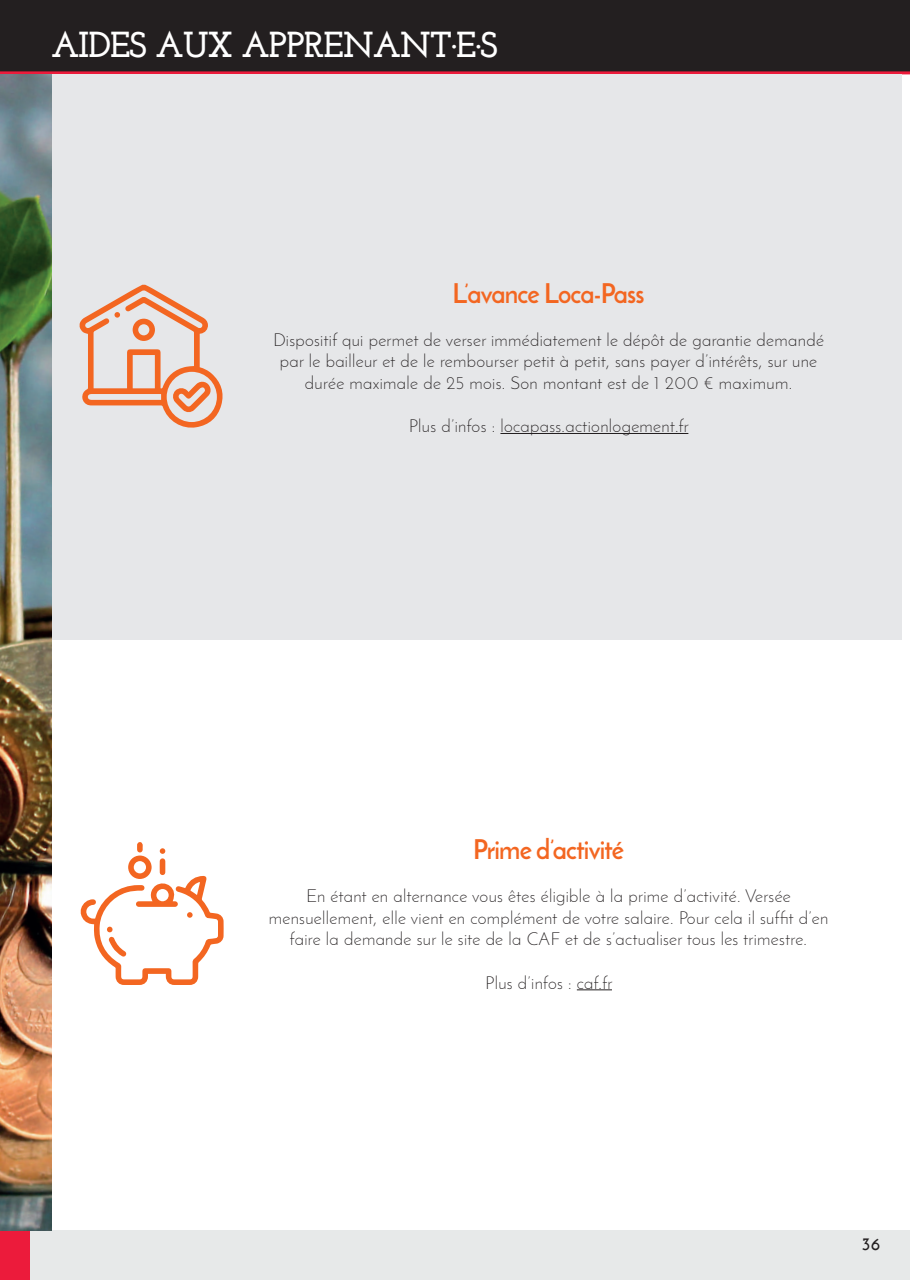
<style>
.page{position:relative;width:910px;height:1280px;background:#fff}
.page>*{position:absolute;margin:0;border:0;box-sizing:border-box;transform-origin:0 0}
.t1{font:700 36px "Josefin Slab";letter-spacing:-.03em;color:#fff}
.t2{font:700 27px "Josefin Sans";letter-spacing:-.03em;color:#f36621;scale:.96 1}
.t3{font:300 18px/21.6px "Josefin Sans";letter-spacing:.02em;color:#231f20;text-align:center}
.t4{font:700 18px "Josefin Slab";color:#231f20}
</style>
<div class="page">
<div style="left:0;top:0;width:910px;height:74px;background:#231f20"></div>
<div style="left:0;top:1230px;width:910px;height:50px;background:#e7e9e9"></div>
<div style="left:0;top:73px;width:30px;height:1207px;background:#ec1b3b"></div>
<div style="left:51px;top:74px;width:850px;height:566px;background:#e6e7e9"></div>
<hr style="left:577px;top:989px;width:35px;height:1px;background:#231f20">
<hr style="left:500px;top:433px;width:188px;height:1px;background:#231f20">
<img style="left:0;top:74px;width:51px;height:1156px">
<svg style="left:80px;top:285px;width:143px;height:143px"></svg>
<svg style="left:81px;top:842px;width:143px;height:143px"></svg>
<h1 class="t1" style="left:51px;top:23px;width:448px">AIDES AUX APPRENANT·E·S</h1>
<h2 class="t2" style="left:452px;top:276px;width:202px">L’avance Loca-Pass</h2>
<p class="t3" style="left:273px;top:329px;width:552px">Dispositif qui permet de verser immédiatement le dépôt de garantie demandé par le bailleur et de le rembourser petit à petit, sans payer d’intérêts, sur une durée maximale de 25 mois. Son montant est de 1 200 € maximum.</p>
<p class="t3" style="left:409px;top:415px;width:282px">Plus d’infos : locapass.actionlogement.fr</p>
<h2 class="t2" style="left:473px;top:832px;width:159px">Prime d’activité</h2>
<p class="t3" style="left:269px;top:885px;width:561px">En étant en alternance vous êtes éligible à la prime d’activité. Versée mensuellement, elle vient en complément de votre salaire. Pour cela il suffit d’en faire la demande sur le site de la CAF et de s’actualiser tous les trimestre.</p>
<p class="t3" style="left:485px;top:971px;width:129px">Plus d’infos : caf.fr</p>
<p class="t4" style="left:862px;top:1233px;width:20px">36</p>
</div>
